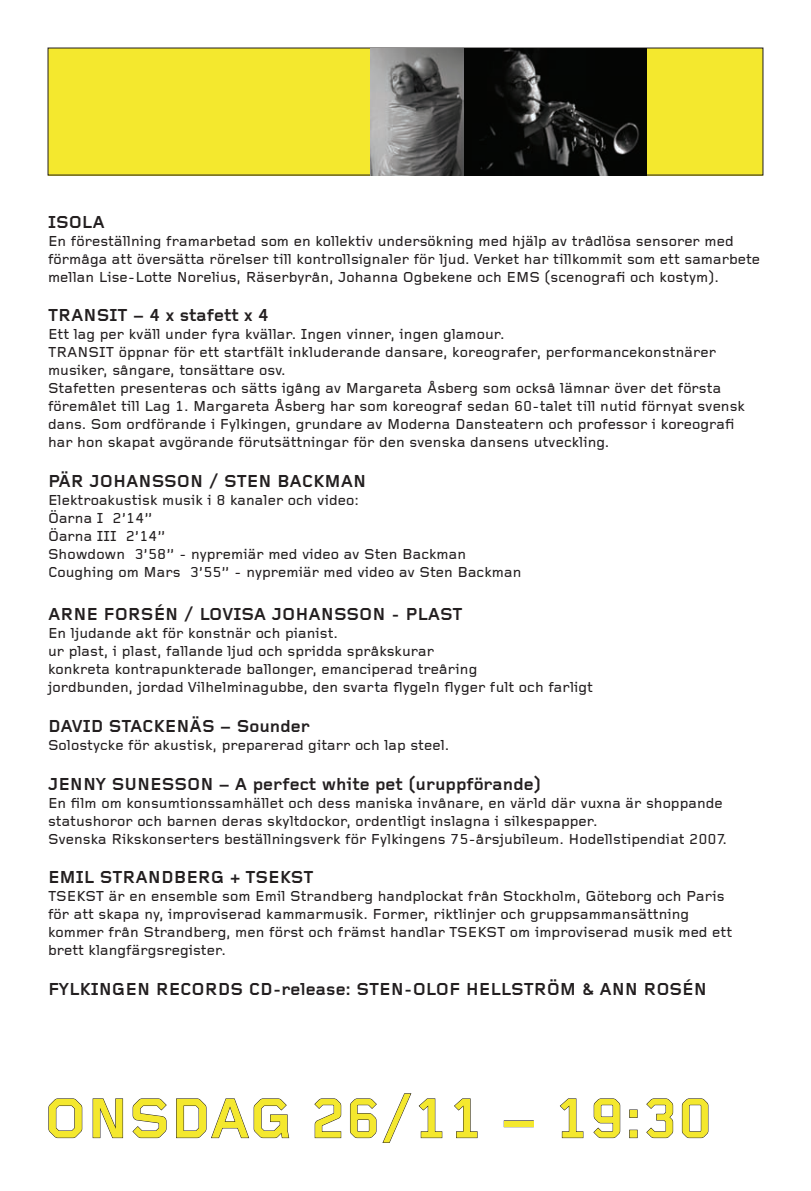
<style>
.page{position:relative;width:811px;height:1191px;background:#fff}
.page>*{position:absolute;margin:0;border:0;box-sizing:border-box;transform-origin:0 0}
.t1{font:700 58px "Foundry Gridnik";color:#f4e82e}
.t2{font:700 18px "Foundry Gridnik";color:#231f20}
.t3{font:500 15px/18px "Foundry Gridnik";color:#231f20}
</style>
<div class="page">
<div style="left:48px;top:48px;width:715px;height:127px;background:#f4e82e"></div>
<svg style="left:48px;top:1098px;width:35px;height:40px"></svg>
<svg style="left:92px;top:1098px;width:32px;height:40px"></svg>
<svg style="left:132px;top:1098px;width:35px;height:40px"></svg>
<svg style="left:176px;top:1098px;width:114px;height:40px"></svg>
<svg style="left:314px;top:1098px;width:28px;height:40px"></svg>
<svg style="left:350px;top:1093px;width:61px;height:50px"></svg>
<svg style="left:418px;top:1098px;width:25px;height:40px"></svg>
<svg style="left:454px;top:1098px;width:24px;height:40px"></svg>
<svg style="left:560px;top:1098px;width:24px;height:40px"></svg>
<svg style="left:593px;top:1098px;width:28px;height:40px"></svg>
<svg style="left:629px;top:1109px;width:9px;height:29px"></svg>
<svg style="left:646px;top:1098px;width:27px;height:40px"></svg>
<svg style="left:681px;top:1098px;width:28px;height:40px"></svg>
<img style="left:463px;top:48px;width:184px;height:127px">
<img style="left:370px;top:48px;width:93px;height:127px">
<p class="t2" style="left:48px;top:212px;width:58px">ISOLA</p>
<p class="t3" style="left:48px;top:233px;width:713px">En föreställning framarbetad som en kollektiv undersökning med hjälp av trådlösa sensorer med förmåga att översätta rörelser till kontrollsignaler för ljud. Verket har tillkommit som ett samarbete mellan Lise-Lotte Norelius, Räserbyrån, Johanna Ogbekene och EMS (scenografi och kostym).</p>
<p class="t2" style="left:48px;top:305px;width:223px">TRANSIT – 4 x stafett x 4</p>
<p class="t3" style="left:48px;top:326px;width:698px">Ett lag per kväll under fyra kvällar. Ingen vinner, ingen glamour.<br>TRANSIT öppnar för ett startfält inkluderande dansare, koreografer, performancekonstnärer musiker, sångare, tonsättare osv.<br>Stafetten presenteras och sätts igång av Margareta Åsberg som också lämnar över det första föremålet till Lag 1. Margareta Åsberg har som koreograf sedan 60-talet till nutid förnyat svensk dans. Som ordförande i Fylkingen, grundare av Moderna Dansteatern och professor i koreografi har hon skapat avgörande förutsättningar för den svenska dansens utveckling.</p>
<p class="t2" style="left:48px;top:471px;width:320px">PÄR JOHANSSON / STEN BACKMAN</p>
<p class="t3" style="left:48px;top:492px;width:475px">Elektroakustisk musik i 8 kanaler och video:<br>Öarna I 2’14”<br>Öarna III 2’14”<br>Showdown 3’58” - nypremiär med video av Sten Backman Coughing om Mars 3’55” - nypremiär med video av Sten Backman</p>
<p class="t2" style="left:48px;top:604px;width:416px">ARNE FORSÉN / LOVISA JOHANSSON - PLAST</p>
<p class="t3" style="left:48px;top:625px;width:546px">En ljudande akt för konstnär och pianist.<br>ur plast, i plast, fallande ljud och spridda språkskurar<br>konkreta kontrapunkterade ballonger, emanciperad treåring<br>jordbunden, jordad Vilhelminagubbe, den svarta flygeln flyger fult och farligt</p>
<p class="t2" style="left:48px;top:716px;width:264px">DAVID STACKENÄS – Sounder</p>
<p class="t3" style="left:48px;top:737px;width:403px">Solostycke för akustisk, preparerad gitarr och lap steel.</p>
<p class="t2" style="left:48px;top:773px;width:494px">JENNY SUNESSON – A perfect white pet (uruppförande)</p>
<p class="t3" style="left:48px;top:794px;width:680px">En film om konsumtionssamhället och dess maniska invånare, en värld där vuxna är shoppande statushoror och barnen deras skyltdockor, ordentligt inslagna i silkespapper.<br>Svenska Rikskonserters beställningsverk för Fylkingens 75-årsjubileum. Hodellstipendiat 2007.</p>
<p class="t2" style="left:48px;top:867px;width:267px">EMIL STRANDBERG + TSEKST</p>
<p class="t3" style="left:48px;top:888px;width:685px">TSEKST är en ensemble som Emil Strandberg handplockat från Stockholm, Göteborg och Paris för att skapa ny, improviserad kammarmusik. Former, riktlinjer och gruppsammansättning kommer från Strandberg, men först och främst handlar TSEKST om improviserad musik med ett brett klangfärgsregister.</p>
<p class="t2" style="left:48px;top:979px;width:660px">FYLKINGEN RECORDS CD-release: STEN-OLOF HELLSTRÖM &amp; ANN ROSÉN</p>
<h1 class="t1" style="left:44px;top:1086px;width:670px">ONSDAG 26/11 – 19:30</h1>
</div>
